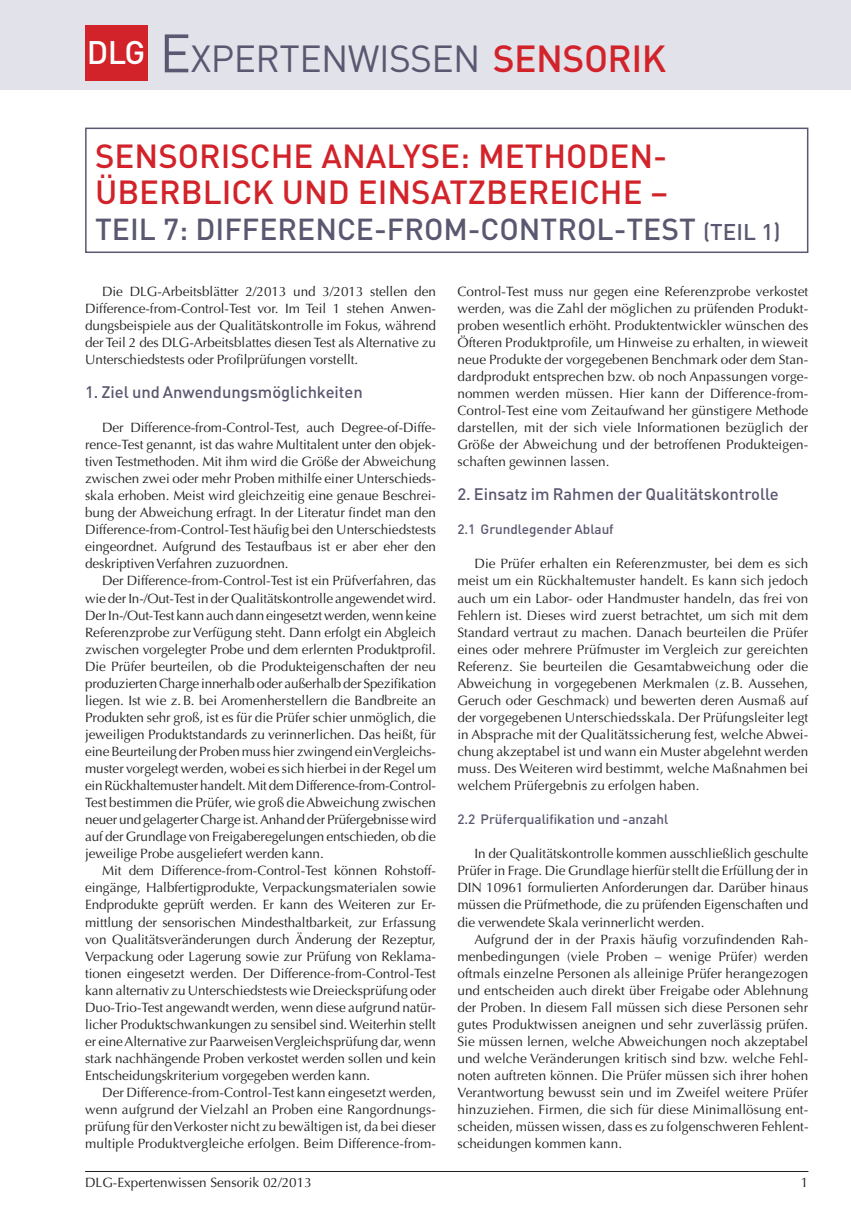
<style>
.page{position:relative;width:851px;height:1212px;background:#fff}
.page>*{position:absolute;margin:0;border:0;box-sizing:border-box;transform-origin:0 0}
.t1{font:37.2px "DIN";letter-spacing:-.015em;color:#5a5870}
.t2{font:500 33px/36px "DIN";color:#d2232a}
.t3{font:500 30px "DIN";color:#5a5870}
.t4{font:500 16.5px "DIN";color:#5a5870}
.t5{font:13.5px/17.1px "Optima";letter-spacing:-.005em;color:#231f20;text-align:justify}
.t6{font:500 13.5px "DIN";color:#5a5870}
.s1{font-size:53.25px}
.s2{font-weight:500;color:#d2232a}
.s3{font-size:22.5px}
</style>
<div class="page">
<div style="left:0;top:0;width:850px;height:89px;background:#e2e2ea"></div>
<div style="left:85px;top:26px;width:62px;height:55px;background:#d2232a"></div>
<hr style="left:85px;top:1171px;width:723px;height:1px;background:#231f20">
<div style="left:85px;top:128px;width:723px;height:125px;border:2px solid #5a5870"></div>
<h1 class="t1" style="left:87px;top:36px;width:581px"><sup>DLG</sup> <span class="s1">E</span>XPERTENWISSEN <span class="s2">SENSORIK</span></h1>
<h2 class="t2" style="left:95px;top:137px;width:573px">Sensorische Analyse: Methoden&shy;überblick und Einsatzbere</h2>
<h2 class="t2" style="left:569px;top:173px;width:100px">iche –</h2>
<h3 class="t3" style="left:95px;top:210px;width:183px">Teil 7: Differe</h3>
<h3 class="t3" style="left:315px;top:210px;width:466px">nce-from-Control-Test <span class="s3">(Teil 1)</span></h3>
<p class="t5" style="left:85px;top:283px;width:352px;text-indent:17px">Die DLG-Arbeitsblätter 2/2013 und 3/2013 stellen den Difference-from-Control-Test vor. Im Teil 1 stehen Anwen&shy;dungsbeispiele aus der Qualitätskontrolle im Fokus, während der Teil 2 des DLG-Arbeitsblattes diesen Test als Alternative zu Unterschiedstests oder Profilprüfungen vorstellt.</p>
<p class="t4" style="left:85px;top:381px;width:279px">1. Ziel und Anwendungsmöglichkeiten</p>
<p class="t5" style="left:85px;top:419px;width:352px;text-indent:17px">Der Difference-from-Control-Test, auch Degree-of-Diffe&shy;rence-Test genannt, ist das wahre Multitalent unter den objek&shy;tiven Testmethoden. Mit ihm wird die Größe der Abweichung zwischen zwei oder mehr Proben mithilfe einer Unterschieds&shy;skala erhoben. Meist wird gleichzeitig eine genaue Beschrei&shy;bung der Abweichung erfragt. In der Literatur findet man den Difference-from-Control-Test häufig bei den Unterschiedstests eingeordnet. Aufgrund des Testaufbaus ist er aber eher den deskriptiven Verfahren zuzuordnen.</p>
<p class="t5" style="left:85px;top:572px;width:352px;text-indent:17px">Der Difference-from-Control-Test ist ein Prüfverfahren, das wie der In-/Out-Test in der Qualitätskontrolle angewendet wird.<br>Der In-/Out-Test kann auch dann eingesetzt werden, wenn keine Referenzprobe zur Verfügung steht. Dann erfolgt ein Abgleich zwischen vorgelegter Probe und dem erlernten Produktprofil.<br>Die Prüfer beurteilen, ob die Produkteigenschaften der neu produzierten Charge innerhalb oder außerhalb der Spezifikation liegen. Ist wie z.B. bei Aromenherstellern die Bandbreite an Produkten sehr groß, ist es für die Prüfer schier unmöglich, die jeweiligen Produktstandards zu verinnerlichen. Das heißt, für eine Beurteilung der Proben muss hier zwingend ein Vergleichs&shy;muster vorgelegt werden, wobei es sich hierbei in der Regel um ein Rückhaltemuster handelt. Mit dem Difference-from-Control-Test bestimmen die Prüfer, wie groß die Abweichung zwischen neuer und gelagerter Charge ist. Anhand der Prüfergebnisse wird auf der Grundlage von Freigaberegelungen entschieden, ob die jeweilige Probe ausgeliefert werden kann.</p>
<p class="t5" style="left:85px;top:862px;width:352px;text-indent:17px">Mit dem Difference-from-Control-Test können Rohstoff&shy;eingänge, Halbfertigprodukte, Verpackungsmaterialen sowie Endprodukte geprüft werden. Er kann des Weiteren zur Er&shy;mittlung der sensorischen Mindesthaltbarkeit, zur Erfassung von Qualitätsveränderungen durch Änderung der Rezeptur, Verpackung oder Lagerung sowie zur Prüfung von Reklama&shy;tionen eingesetzt werden. Der Difference-from-Control-Test kann alternativ zu Unterschiedstests wie Dreiecksprüfung oder Duo-Trio-Test angewandt werden, wenn diese aufgrund natür&shy;licher Produktschwankungen zu sensibel sind. Weiterhin stellt er eine Alternative zur Paarweisen Vergleichsprüfung dar, wenn stark nachhängende Proben verkostet werden sollen und kein Entscheidungskriterium vorgegeben werden kann.</p>
<p class="t5" style="left:85px;top:1084px;width:352px;text-indent:17px">Der Difference-from-Control-Test kann eingesetzt werden, wenn aufgrund der Vielzahl an Proben eine Rangordnungs&shy;prüfung für den Verkoster nicht zu bewältigen ist, da bei dieser multiple Produktvergleiche erfolgen. Beim Difference-from-</p>
<p class="t5" style="left:457px;top:283px;width:352px">Control-Test muss nur gegen eine Referenzprobe verkostet werden, was die Zahl der möglichen zu prüfenden Produkt&shy;proben wesentlich erhöht. Produktentwickler wünschen des Öfteren Produktprofile, um Hinweise zu erhalten, in wieweit neue Produkte der vorgegebenen Benchmark oder dem Stan&shy;dardprodukt entsprechen bzw. ob noch Anpassungen vorge&shy;nommen werden müssen. Hier kann der Difference-from-Control-Test eine vom Zeitaufwand her günstigere Methode darstellen, mit der sich viele Informationen bezüglich der Größe der Abweichung und der betroffenen Produkteigen&shy;schaften gewinnen lassen.</p>
<p class="t4" style="left:457px;top:484px;width:323px">2. Einsatz im Rahmen der Qualitätskontrolle</p>
<p class="t6" style="left:457px;top:521px;width:158px">2.1 Grundlegender Ablauf</p>
<p class="t5" style="left:457px;top:555px;width:352px;text-indent:17px">Die Prüfer erhalten ein Referenzmuster, bei dem es sich meist um ein Rückhaltemuster handelt. Es kann sich jedoch auch um ein Labor- oder Handmuster handeln, das frei von Fehlern ist. Dieses wird zuerst betrachtet, um sich mit dem Standard vertraut zu machen. Danach beurteilen die Prüfer eines oder mehrere Prüfmuster im Vergleich zur gereichten Referenz. Sie beurteilen die Gesamtabweichung oder die Abweichung in vorgegebenen Merkmalen (z.B. Aussehen, Geruch oder Geschmack) und bewerten deren Ausmaß auf der vorgegebenen Unterschiedsskala. Der Prüfungsleiter legt in Absprache mit der Qualitätssicherung fest, welche Abwei&shy;chung akzeptabel ist und wann ein Muster abgelehnt werden muss. Des Weiteren wird bestimmt, welche Maßnahmen bei welchem Prüfergebnis zu erfolgen haben.</p>
<p class="t6" style="left:457px;top:811px;width:212px">2.2 Prüferqualifikation und -anzahl</p>
<p class="t5" style="left:457px;top:845px;width:352px;text-indent:17px">In der Qualitätskontrolle kommen ausschließlich geschulte Prüfer in Frage. Die Grundlage hierfür stellt die Erfüllung der in DIN 10961 formulierten Anforderungen dar. Darüber hinaus müssen die Prüfmethode, die zu prüfenden Eigenschaften und die verwendete Skala verinnerlicht werden.</p>
<p class="t5" style="left:457px;top:931px;width:352px;text-indent:17px">Aufgrund der in der Praxis häufig vorzufindenden Rah&shy;menbedingungen (viele Proben – wenige Prüfer) werden oftmals einzelne Personen als alleinige Prüfer herangezogen und entscheiden auch direkt über Freigabe oder Ablehnung der Proben. In diesem Fall müssen sich diese Personen sehr gutes Produktwissen aneignen und sehr zuverlässig prüfen.<br>Sie müssen lernen, welche Abweichungen noch akzeptabel und welche Veränderungen kritisch sind bzw. welche Fehl&shy;noten auftreten können. Die Prüfer müssen sich ihrer hohen Verantwortung bewusst sein und im Zweifel weitere Prüfer hinzuziehen. Firmen, die sich für diese Minimallösung ent&shy;scheiden, müssen wissen, dass es zu folgenschweren Fehlent&shy;scheidungen kommen kann.</p>
<p class="t5" style="left:85px;top:1174px;width:228px">DLG-Expertenwissen Sensorik 02/2013</p>
<p class="t5" style="left:800px;top:1174px;width:9px">1</p>
</div>
